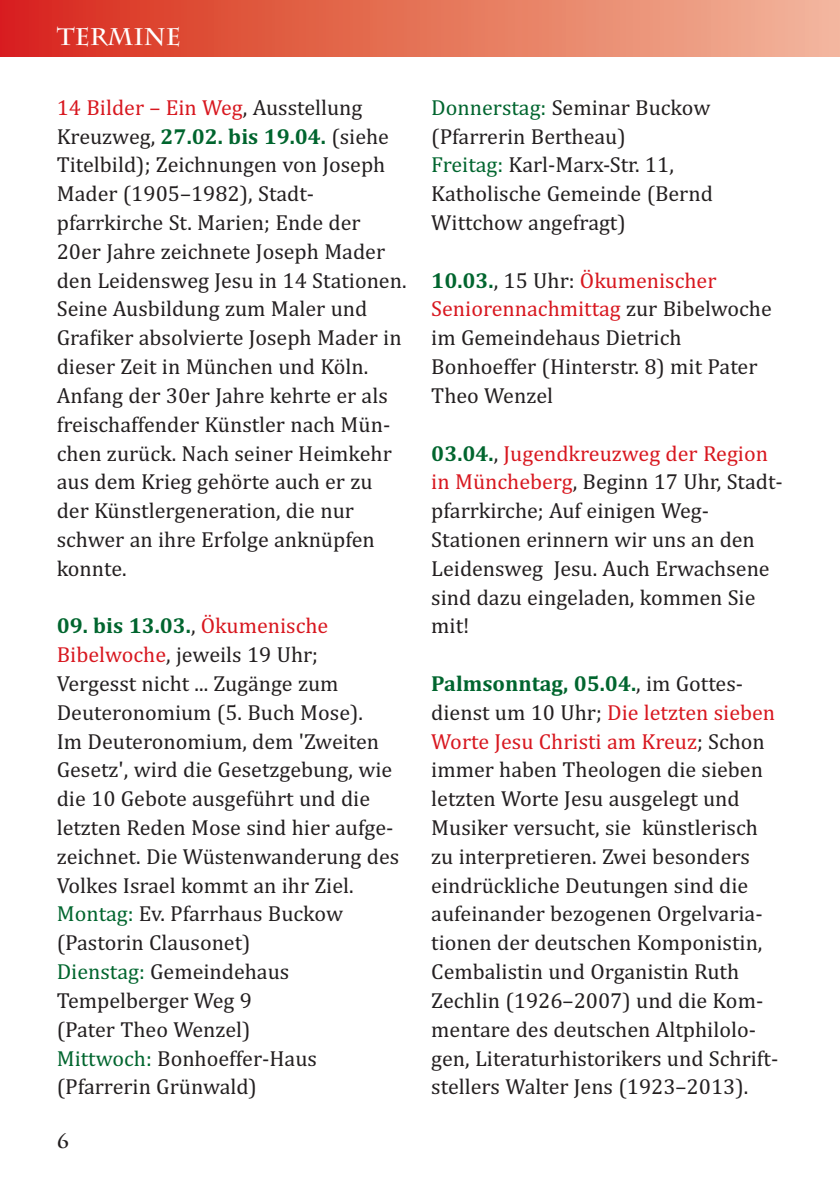
<style>
.page{position:relative;width:840px;height:1191px;background:#fff}
.page>*{position:absolute;margin:0;border:0;box-sizing:border-box;transform-origin:0 0}
.t1{font:700 24px "Charlemagne Std";color:#fff}
.t2{font:22px/28.8px "Cambria";color:#231f20}
.t3{font:700 20px "Charlemagne Std";color:#231f20}
.s1{color:#d8171f}
.s2{font-weight:700;color:#00652e}
.s3{color:#00652e}
</style>
<div class="page">
<div style="left:0;top:0;width:839px;height:57px;background:linear-gradient(to right,#d72818,#f2b99a)"></div>
<p class="t1" style="left:57px;top:23px;width:126px">TERMINE</p>
<p class="t2" style="left:57px;top:93px;width:351px"><span class="s1">14 Bilder – Ein Weg</span>, Ausstellung<br>Kreuzweg, <span class="s2">27.02. bis 19.04.</span> (siehe<br>Titelbild); Zeichnungen von Joseph<br>Mader (1905–1982), Stadt&shy;pfarrkirche St. Marien; Ende der<br>20er Jahre zeichnete Joseph Mader den Leidensweg Jesu in 14 Stationen.<br>Seine Ausbildung zum Maler und<br>Grafiker absolvierte Joseph Mader in dieser Zeit in München und Köln.<br>Anfang der 30er Jahre kehrte er als freischaffender Künstler nach Mün&shy;chen zurück. Nach seiner Heimkehr aus dem Krieg gehörte auch er zu der Künstlergeneration, die nur schwer an ihre Erfolge anknüpfen konnte.</p>
<p class="t2" style="left:57px;top:611px;width:344px"><span class="s2">09. bis 13.03.</span>, <span class="s1">Ökumenische<br>Bibelwoche</span>, jeweils 19 Uhr;<br>Vergesst nicht ... Zugänge zum<br>Deuteronomium (5. Buch Mose).<br>Im Deuteronomium, dem 'Zweiten<br>Gesetz', wird die Gesetzgebung, wie die 10 Gebote ausgeführt und die letzten Reden Mose sind hier aufge&shy;zeichnet. Die Wüstenwanderung des<br>Volkes Israel kommt an ihr Ziel.<br><span class="s3">Montag:</span> Ev. Pfarrhaus Buckow (Pastorin Clausonet)<br><span class="s3">Dienstag:</span> Gemeindehaus<br>Tempelberger Weg 9<br>(Pater Theo Wenzel)<br><span class="s3">Mittwoch:</span> Bonhoeffer-Haus (Pfarrerin Grünwald)</p>
<p class="t3" style="left:57px;top:1129px;width:14px">6</p>
<p class="t2" style="left:431px;top:93px;width:283px"><span class="s3">Donnerstag:</span> Seminar Buckow (Pfarrerin Bertheau)<br><span class="s3">Freitag:</span> Karl-Marx-Str. 11,<br>Katholische Gemeinde (Bernd<br>Wittchow angefragt)</p>
<p class="t2" style="left:431px;top:266px;width:342px"><span class="s2">10.03.</span>, 15 Uhr: <span class="s1">Ökumenischer<br>Seniorennachmittag</span> zur Bibelwoche im Gemeindehaus Dietrich<br>Bonhoeffer (Hinterstr. 8) mit Pater<br>Theo Wenzel</p>
<p class="t2" style="left:431px;top:438px;width:353px"><span class="s2">03.04.</span>, <span class="s1">Jugendkreuzweg der Region in Müncheberg</span>, Beginn 17 Uhr, Stadt&shy;pfarrkirche; Auf einigen Weg-<br>Stationen erinnern wir uns an den<br>Leidensweg Jesu. Auch Erwachsene sind dazu eingeladen, kommen Sie mit!</p>
<p class="t2" style="left:431px;top:669px;width:348px"><span class="s2">Palmsonntag, 05.04.</span>, im Gottes&shy;dienst um 10 Uhr; <span class="s1">Die letzten sieben Worte Jesu Christi am Kreuz</span>; Schon immer haben Theologen die sieben letzten Worte Jesu ausgelegt und Musiker versucht, sie künstlerisch zu interpretieren. Zwei besonders eindrückliche Deutungen sind die aufeinander bezogenen Orgelvaria&shy;tionen der deutschen Komponistin, Cembalistin und Organistin Ruth Zechlin (1926–2007) und die Kom&shy;mentare des deutschen Altphilolo&shy;gen, Literaturhistorikers und Schrift&shy;stellers Walter Jens (1923–2013).</p>
</div>
